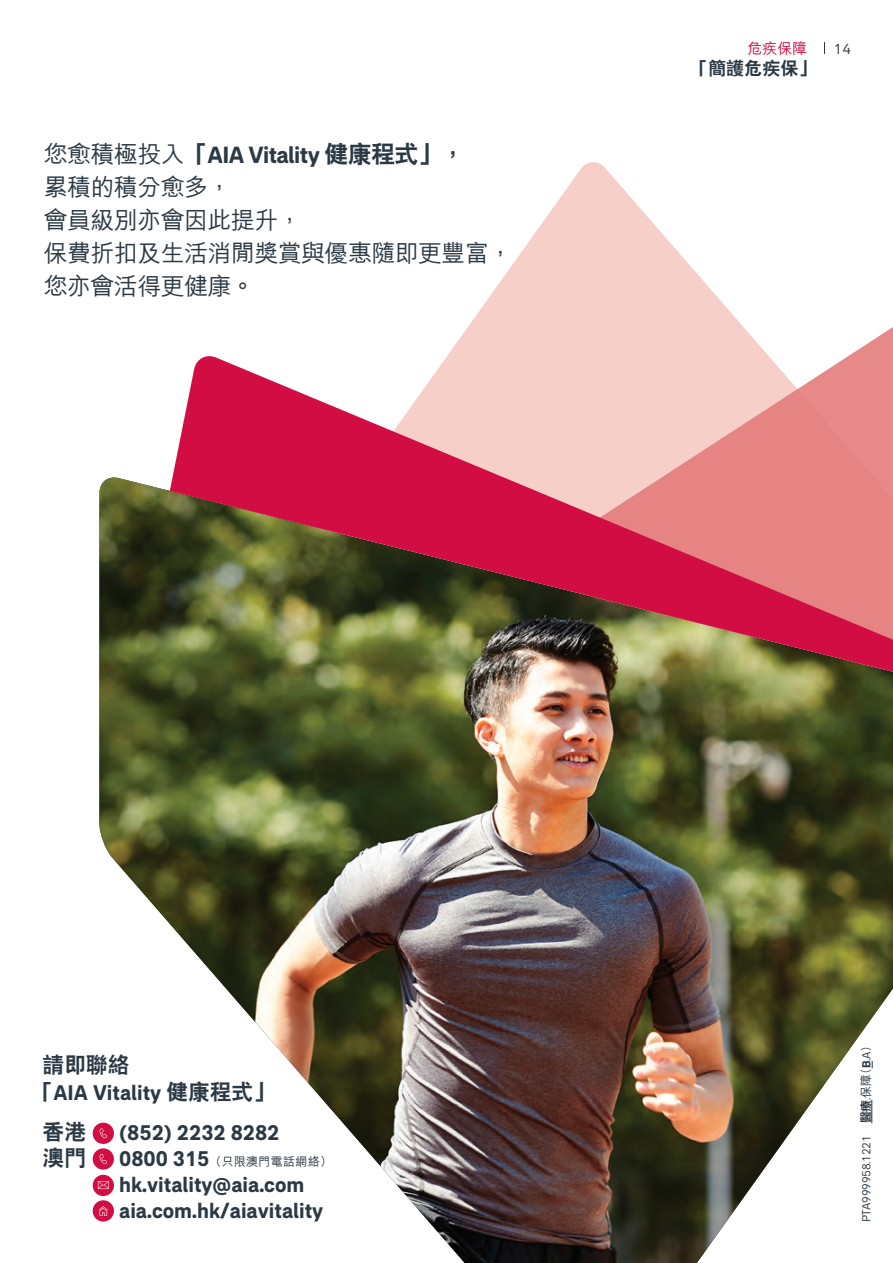
<style>
.page{position:relative;width:893px;height:1263px;background:#fff}
.page>*{position:absolute;margin:0;border:0;box-sizing:border-box;transform-origin:0 0}
.t1{font:500 24px/33px "M Hei HK";letter-spacing:-.025em;color:#2b3944}
.t2{font:700 24px "AIA Everest";letter-spacing:-.025em;color:#2b3944}
.t3{font:700 21.75px/26.1px "AIA Everest";color:#2b3944}
.t4{font:800 21.75px "C Hei 2 HK";color:#2b3944}
.t5{font:800 18px "C Hei 2 HK";color:#2b3944}
.t6{font:500 15px "M Hei HK";color:#d20d44}
.t7{font:15px "AIA Everest";color:#2b3944}
.t8{font:12px "AIA Everest";letter-spacing:-.02em;color:#2b3944}
.t9{font:500 12px "M Hei HK";letter-spacing:.025em;color:#2b3944}
.s1{font-family:"M Hei HK";font-weight:500}
.s2{font-family:"C Hei 2 HK";font-weight:800}
.s3{font-family:"AIA Everest";font-weight:700;font-size:21.75px}
.s4{font-weight:700}
</style>
<div class="page">
<div style="left:93px;top:1123px;width:21px;height:21px;background:#d20d44;border-radius:50%"></div>
<div style="left:93px;top:1148px;width:21px;height:21px;background:#d20d44;border-radius:50%"></div>
<div style="left:93px;top:1200px;width:21px;height:21px;background:#d20d44;border-radius:50%"></div>
<svg style="left:93px;top:1175px;width:21px;height:21px"></svg>
<img style="left:99px;top:477px;width:794px;height:786px">
<svg style="left:323px;top:162px;width:319px;height:572px"></svg>
<svg style="left:510px;top:210px;width:383px;height:526px;fill:#f6cfc9"></svg>
<img style="left:170px;top:353px;width:723px;height:378px">
<p class="t2" style="left:44px;top:140px;width:423px"><span class="s1">您愈積極投入</span><span class="s2">「</span>AIA Vitality <span class="s2">健康程式」，</span></p>
<p class="t1" style="left:44px;top:168px;width:470px">累積的積分愈多，<br>會員級別亦會因此提升，<br>保費折扣及生活消閒獎賞與優惠隨即更豐富，您亦會活得更健康。</p>
<p class="t6" style="left:747px;top:37px;width:61px">危疾保障</p>
<p class="t7" style="left:834px;top:40px;width:18px">14</p>
<p class="t5" style="left:690px;top:60px;width:128px">「簡護危疾保」</p>
<p class="t4" style="left:43px;top:1054px;width:88px">請即聯絡</p>
<p class="t3" style="left:32px;top:1079px;width:245px"><span class="s2">「</span>AIA Vitality <span class="s2">健康程式」</span></p>
<p class="t4" style="left:43px;top:1121px;width:45px">香港</p>
<p class="t3" style="left:119px;top:1119px;width:162px">(852) 2232 8282</p>
<p class="t4" style="left:43px;top:1147px;width:45px">澳門</p>
<p class="t9" style="left:119px;top:1153px;width:214px"><span class="s3">0800 315</span>（只限澳門電話網絡）</p>
<p class="t3" style="left:119px;top:1171px;width:206px">hk.vitality@aia.com aia.com.hk/aiavitality</p>
<p class="t8" style="left:860px;top:1222px;width:178px;rotate:-90deg">PTA999958.1221 <span class="s2">醫療</span>.<span class="s1">保障(</span><span class="s4">B</span>.A<span class="s1">)</span></p>
</div>
